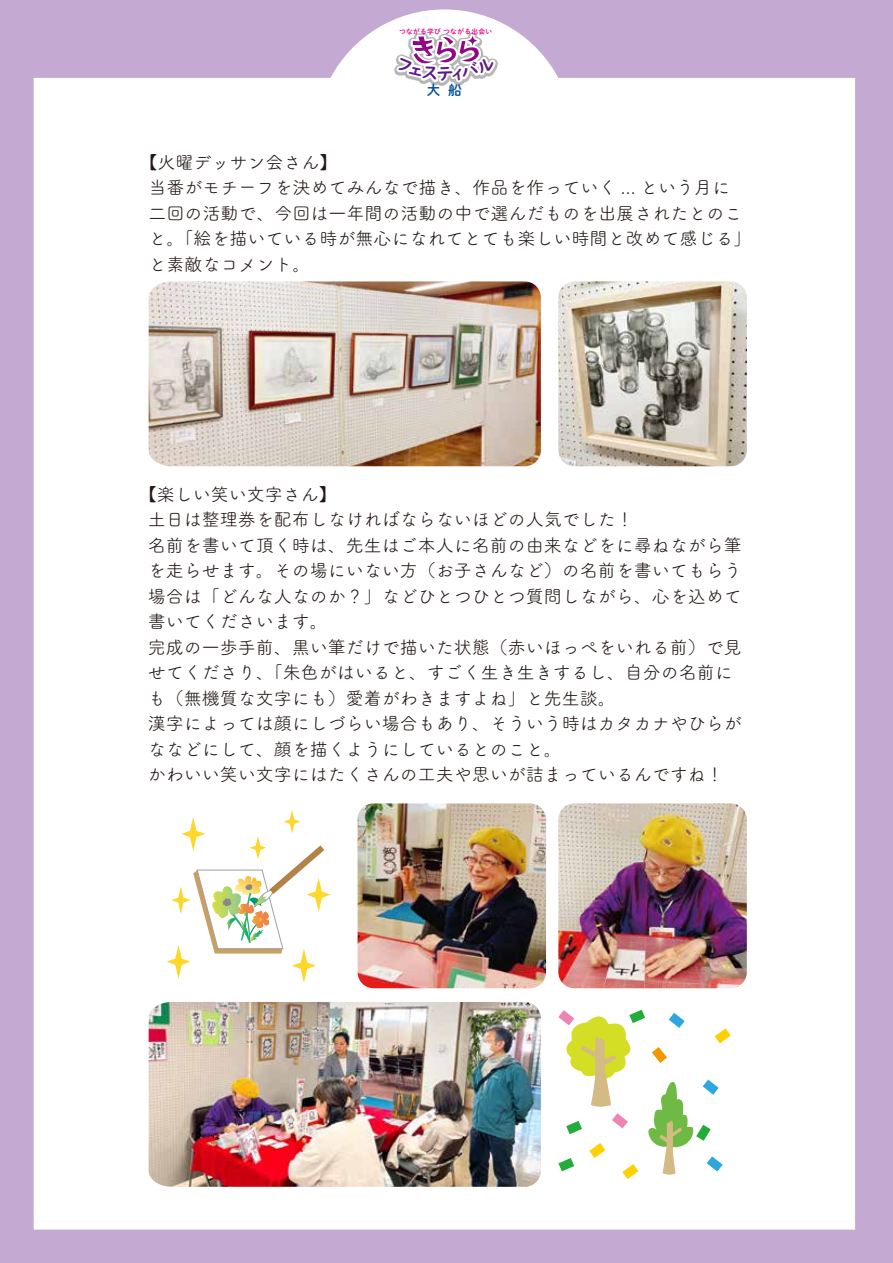
<style>
.page{position:relative;width:893px;height:1263px;background:#c4a9d2}
.page>*{position:absolute;margin:0;border:0;box-sizing:border-box;transform-origin:0 0}
.t1{font:18px/25.5px "Tsuku A Rd Gothic Std R";color:#221815}
.t2{font:13.5px "DNP Shuei M Go Std B";color:#004e9c}
.t3{font:6.75px "DNP Shuei M Go Std B";letter-spacing:.04em;color:#e4007f}
</style>
<div class="page">
<div style="left:34px;top:22px;width:821px;height:1207px;background:#fff"></div>
<svg style="left:558px;top:1008px;width:173px;height:171px"></svg>
<img style="left:358px;top:803px;width:188px;height:185px">
<img style="left:558px;top:803px;width:189px;height:185px">
<img style="left:149px;top:1002px;width:392px;height:185px">
<svg style="left:167px;top:810px;width:163px;height:173px"></svg>
<img style="left:558px;top:281px;width:189px;height:185px">
<img style="left:149px;top:281px;width:392px;height:185px">
<svg style="left:388px;top:9px;width:117px;height:128px"></svg>
<p class="t3" style="left:399px;top:26px;width:95px">つながる学び つながる出会い</p>
<p class="t2" style="left:427px;top:80px;width:36px">大船</p>
<p class="t1" style="left:148px;top:148px;width:604px;text-indent:-9px">【火曜デッサン会さん】<br>当番がモチーフを決めてみんなで描き、作品を作っていく ... という月に二回の活動で、今回は一年間の活動の中で選んだものを出展されたとのこと。「絵を描いている時が無心になれてとても楽しい時間と改めて感じる」と素敵なコメント。</p>
<p class="t1" style="left:148px;top:480px;width:595px;text-indent:-9px">【楽しい笑い文字さん】<br>土日は整理券を配布しなければならないほどの人気でした！<br>名前を書いて頂く時は、先生はご本人に名前の由来などをに尋ねながら筆を走らせます。その場にいない方（お子さんなど）の名前を書いてもらう場合は「どんな人なのか？」などひとつひとつ質問しながら、心を込めて書いてくださいます。<br>完成の一歩手前、黒い筆だけで描いた状態（赤いほっぺをいれる前）で見せてくださり、「朱色がはいると、すごく生き生きするし、自分の名前にも（無機質な文字にも）愛着がわきますよね」と先生談。<br>漢字によっては顔にしづらい場合もあり、そういう時はカタカナやひらがななどにして、顔を描くようにしているとのこと。<br>かわいい笑い文字にはたくさんの工夫や思いが詰まっているんですね！</p>
</div>
